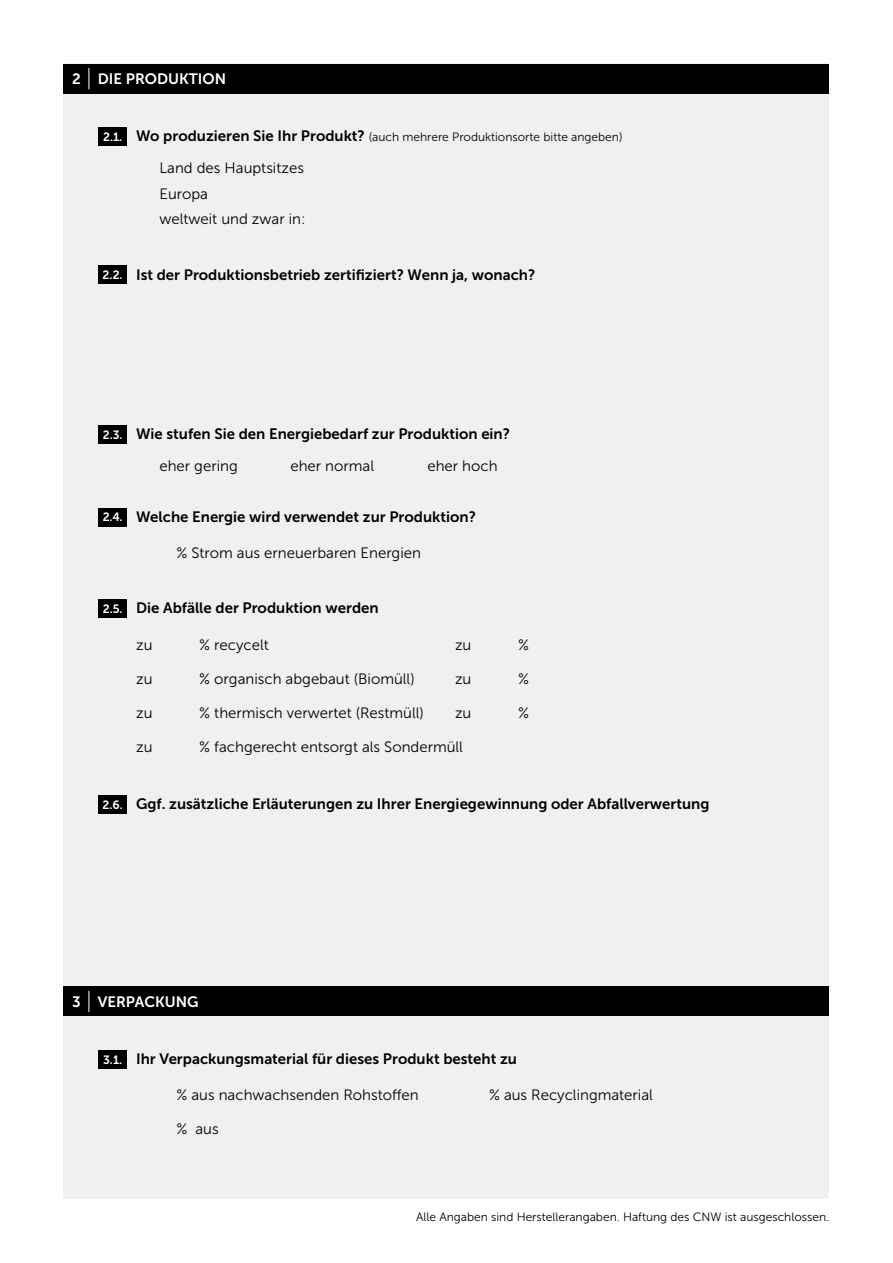
<style>
.page{position:relative;width:893px;height:1263px;background:#fff}
.page>*{position:absolute;margin:0;border:0;box-sizing:border-box;transform-origin:0 0}
.t1{font:15px "Museo Sans 700";color:#000}
.t2{font:15px/25.5px "Museo Sans 300";color:#000}
.t3{font:15px "Museo Sans 700";color:#fff}
.t4{font:12px "Museo Sans 300";color:#000}
.s1{font-family:"Museo Sans 700";color:#fff}
.s2{font-family:"Museo Sans 700";font-size:15px}
.s3{font-size:12px;color:#fff}
</style>
<div class="page">
<div style="left:64px;top:64px;width:765px;height:1135px;background:#f0f0f0"></div>
<div style="left:99px;top:266px;width:28px;height:18px;background:#000"></div>
<div style="left:99px;top:508px;width:28px;height:18px;background:#000"></div>
<div style="left:99px;top:600px;width:28px;height:18px;background:#000"></div>
<div style="left:99px;top:425px;width:28px;height:18px;background:#000"></div>
<div style="left:99px;top:128px;width:28px;height:18px;background:#000"></div>
<div style="left:99px;top:795px;width:28px;height:18px;background:#000"></div>
<div style="left:64px;top:64px;width:765px;height:30px;background:#000"></div>
<svg style="left:89px;top:68px;width:1px;height:21px"></svg>
<div style="left:64px;top:986px;width:765px;height:30px;background:#000"></div>
<svg style="left:89px;top:991px;width:1px;height:21px"></svg>
<div style="left:99px;top:1050px;width:28px;height:18px;background:#000"></div>
<p class="t3" style="left:72px;top:70px;width:155px">2 DIE PRODUKTION</p>
<p class="t4" style="left:103px;top:131px;width:521px"><span class="s1">2.1.</span> <span class="s2">Wo produzieren Sie Ihr Produkt?</span> (auch mehrere Produktionsorte bitte angeben)</p>
<p class="t2" style="left:159px;top:155px;width:148px">Land des Hauptsitzes<br>Europa<br>weltweit und zwar in:</p>
<p class="t1" style="left:103px;top:266px;width:434px"><span class="s3">2.2.</span> Ist der Produktionsbetrieb zertifiziert? Wenn ja, wonach?</p>
<p class="t1" style="left:103px;top:425px;width:409px"><span class="s3">2.3.</span> Wie stufen Sie den Energiebedarf zur Produktion ein?</p>
<p class="t2" style="left:159px;top:453px;width:80px">eher gering</p>
<p class="t2" style="left:290px;top:453px;width:85px">eher normal</p>
<p class="t2" style="left:427px;top:453px;width:72px">eher hoch</p>
<p class="t1" style="left:103px;top:508px;width:375px"><span class="s3">2.4.</span> Welche Energie wird verwendet zur Produktion?</p>
<p class="t2" style="left:176px;top:540px;width:246px">% Strom aus erneuerbaren Energien</p>
<p class="t1" style="left:103px;top:600px;width:277px"><span class="s3">2.5.</span> Die Abfälle der Produktion werden</p>
<p class="t2" style="left:136px;top:632px;width:18px">zu</p>
<p class="t2" style="left:199px;top:632px;width:71px">% recycelt</p>
<p class="t2" style="left:518px;top:632px;width:12px">%</p>
<p class="t2" style="left:455px;top:632px;width:18px">zu</p>
<p class="t2" style="left:136px;top:666px;width:18px">zu</p>
<p class="t2" style="left:199px;top:666px;width:217px">% organisch abgebaut (Biomüll)</p>
<p class="t2" style="left:136px;top:700px;width:18px">zu</p>
<p class="t2" style="left:199px;top:700px;width:226px">% thermisch verwertet (Restmüll)</p>
<p class="t2" style="left:136px;top:734px;width:18px">zu</p>
<p class="t2" style="left:199px;top:734px;width:265px">% fachgerecht entsorgt als Sondermüll</p>
<p class="t2" style="left:455px;top:666px;width:18px">zu</p>
<p class="t2" style="left:455px;top:700px;width:18px">zu</p>
<p class="t2" style="left:518px;top:666px;width:12px">%</p>
<p class="t2" style="left:518px;top:700px;width:12px">%</p>
<p class="t1" style="left:103px;top:795px;width:608px"><span class="s3">2.6.</span> Ggf. zusätzliche Erläuterungen zu Ihrer Energiegewinnung oder Abfallverwertung</p>
<p class="t3" style="left:72px;top:993px;width:128px">3 VERPACKUNG</p>
<p class="t1" style="left:103px;top:1050px;width:415px"><span class="s3">3.1.</span> Ihr Verpackungsmaterial für dieses Produkt besteht zu</p>
<p class="t2" style="left:176px;top:1082px;width:244px">% aus nachwachsenden Rohstoffen</p>
<p class="t2" style="left:176px;top:1116px;width:44px">% aus</p>
<p class="t2" style="left:489px;top:1082px;width:165px">% aus Recyclingmaterial</p>
<p class="t4" style="left:416px;top:1210px;width:414px">Alle Angaben sind Herstellerangaben. Haftung des CNW ist ausgeschlossen.</p>
</div>
